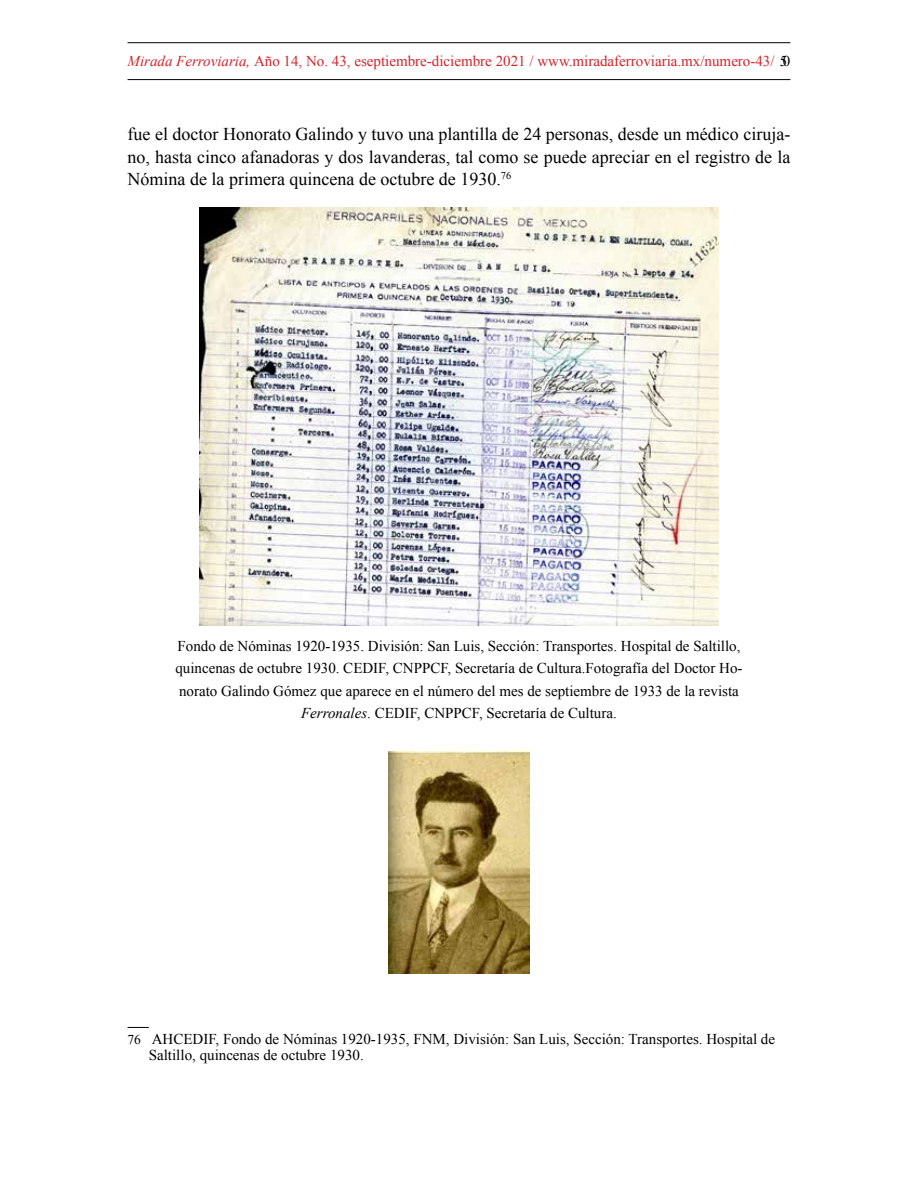
<style>
.page{position:relative;width:918px;height:1188px;background:#fff}
.page>*{position:absolute;margin:0;border:0;box-sizing:border-box;transform-origin:0 0}
.t1{font:18px/22.5px "Times New Roman";color:#000;text-align:justify}
.t2{font:15px/22.5px "Times New Roman";color:#000;text-align:center}
.t3{font:15px "Times New Roman";color:#d2232a}
.s1{font-style:italic}
.s2{color:#000}
.s3{font-style:inherit}
.s4{font-size:13.5px}
</style>
<div class="page">
<hr style="left:128px;top:42px;width:662px;height:1px;background:#000">
<hr style="left:128px;top:79px;width:662px;height:1px;background:#000">
<img style="left:199px;top:208px;width:520px;height:417px">
<img style="left:388px;top:751px;width:142px;height:222px">
<svg style="left:128px;top:1027px;width:21px;height:1px"></svg>
<p class="t3" style="left:128px;top:51px;width:664px"><span class="s1">Mirada Ferroviaria,</span> Año 14, No. 43, eseptiembre-diciembre 2021 / www.miradaferroviaria.mx/numero-43/ <span class="s2">50</span></p>
<p class="t1" style="left:128px;top:122px;width:664px">fue el doctor Honorato Galindo y tuvo una plantilla de 24 personas, desde un médico ciruja&shy;no, hasta cinco afanadoras y dos lavanderas, tal como se puede apreciar en el registro de la Nómina de la primera quincena de octubre de 1930.<sup>76</sup></p>
<p class="t2" style="left:175px;top:634px;width:569px">Fondo de Nóminas 1920-1935. División: San Luis, Sección: Transportes. Hospital de Saltillo, quincenas de octubre 1930. <span class="s3">CEDIF, CNPPCF</span>, Secretaría de Cultura.Fotografía del Doctor Ho&shy;norato Galindo Gómez que aparece en el número del mes de septiembre de 1933 de la revista <span class="s1">Ferronales</span>. <span class="s3">CEDIF, CNPPCF</span>, Secretaría de Cultura.</p>
<p class="t2" style="left:149px;top:1030px;width:628px;line-height:16.5px;text-align:left;text-indent:-21px"><span class="s4">76</span> <span class="s3">AHCEDIF</span>, Fondo de Nóminas 1920-1935, <span class="s3">FNM</span>, División: San Luis, Sección: Transportes. Hospital de<br>Saltillo, quincenas de octubre 1930.</p>
</div>
